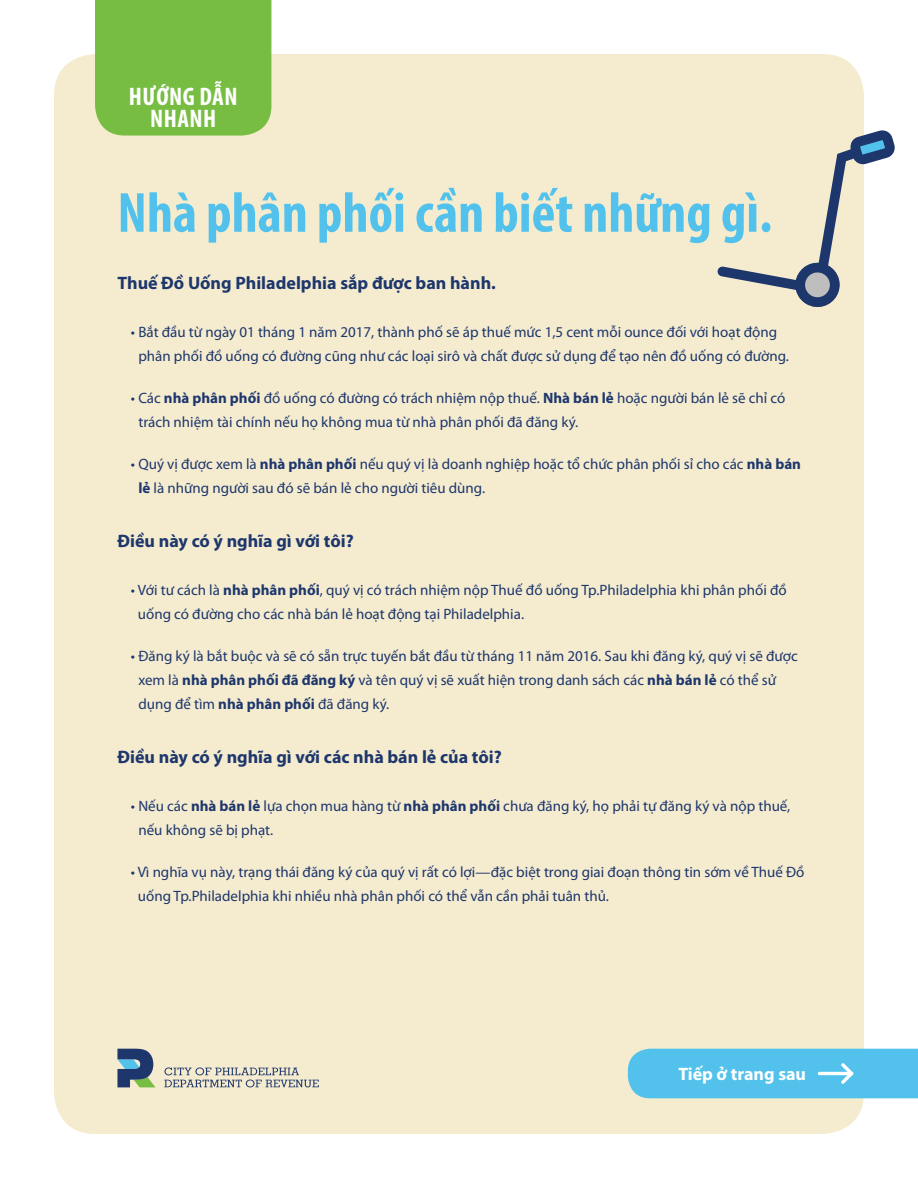
<style>
.page{position:relative;width:918px;height:1188px;background:#fff}
.page>*{position:absolute;margin:0;border:0;box-sizing:border-box;transform-origin:0 0}
.t1{font:700 condensed 57px "Myriad Pro";color:#52c2ec}
.t2{font:700 condensed 25.5px/22px "Myriad Pro";letter-spacing:.02em;color:#fff;text-align:center}
.t3{font:700 18px "Myriad Pro";color:#1d366c}
.t4{font:700 18px "Myriad Pro";color:#fff}
.t5{font:15px/24px "Myriad Pro";color:#1d366c}
.s1{font-weight:700}
</style>
<div class="page">
<div style="left:55px;top:55px;width:808px;height:1078px;background:#f5ecd0;border-radius:40px"></div>
<svg style="left:164px;top:1067px;width:155px;height:20px"></svg>
<svg style="left:117px;top:1049px;width:38px;height:38px"></svg>
<div style="left:95px;top:0;width:176px;height:136px;background:#77bd42"></div>
<div style="left:628px;top:1049px;width:290px;height:49px;background:#52c2ec"></div>
<svg style="left:717px;top:129px;width:178px;height:180px"></svg>
<p class="t2" style="left:129px;top:85px;width:110px">HƯỚNG DẪN<br>NHANH</p>
<p class="t1" style="left:117px;top:177px;width:656px">Nhà phân phối cần biết những gì.</p>
<p class="t3" style="left:117px;top:271px;width:380px">Thuế Đồ Uống Philadelphia sắp được ban hành.</p>
<p class="t5" style="left:138px;top:320px;width:652px;text-indent:-7px">• Bắt đầu từ ngày 01 tháng 1 năm 2017, thành phố sẽ áp thuế mức 1,5 cent mỗi ounce đối với hoạt động phân phối đồ uống có đường cũng như các loại sirô và chất được sử dụng để tạo nên đồ uống có đường.</p>
<p class="t5" style="left:138px;top:386px;width:649px;text-indent:-7px">• Các <span class="s1">nhà phân phối</span> đồ uống có đường có trách nhiệm nộp thuế. <span class="s1">Nhà bán lẻ</span> hoặc người bán lẻ sẽ chỉ có trách nhiệm tài chính nếu họ không mua từ nhà phân phối đã đăng ký.</p>
<p class="t5" style="left:138px;top:452px;width:664px;text-indent:-7px">• Quý vị được xem là <span class="s1">nhà phân phối</span> nếu quý vị là doanh nghiệp hoặc tổ chức phân phối sỉ cho các <span class="s1">nhà bán lẻ</span> là những người sau đó sẽ bán lẻ cho người tiêu dùng.</p>
<p class="t3" style="left:117px;top:529px;width:238px">Điều này có ý nghĩa gì với tôi?</p>
<p class="t5" style="left:138px;top:578px;width:650px;text-indent:-7px">• Với tư cách là <span class="s1">nhà phân phối</span>, quý vị có trách nhiệm nộp Thuế đồ uống Tp.Philadelphia khi phân phối đồ uống có đường cho các nhà bán lẻ hoạt động tại Philadelphia.</p>
<p class="t5" style="left:138px;top:644px;width:661px;text-indent:-7px">• Đăng ký là bắt buộc và sẽ có sẵn trực tuyến bắt đầu từ tháng 11 năm 2016. Sau khi đăng ký, quý vị sẽ được xem là <span class="s1">nhà phân phối đã đăng ký</span> và tên quý vị sẽ xuất hiện trong danh sách các <span class="s1">nhà bán lẻ</span> có thể sử dụng để tìm <span class="s1">nhà phân phối</span> đã đăng ký.</p>
<p class="t3" style="left:117px;top:745px;width:386px">Điều này có ý nghĩa gì với các nhà bán lẻ của tôi?</p>
<p class="t5" style="left:138px;top:794px;width:654px;text-indent:-7px">• Nếu các <span class="s1">nhà bán lẻ</span> lựa chọn mua hàng từ <span class="s1">nhà phân phối</span> chưa đăng ký, họ phải tự đăng ký và nộp thuế, nếu không sẽ bị phạt.</p>
<p class="t5" style="left:138px;top:860px;width:668px;text-indent:-7px">• Vì nghĩa vụ này, trạng thái đăng ký của quý vị rất có lợi—đặc biệt trong giai đoạn thông tin sớm về Thuế Đồ uống Tp.Philadelphia khi nhiều nhà phân phối có thể vẫn cần phải tuân thủ.</p>
<p class="t4" style="left:678px;top:1062px;width:129px">Tiếp ở trang sau</p>
</div>
